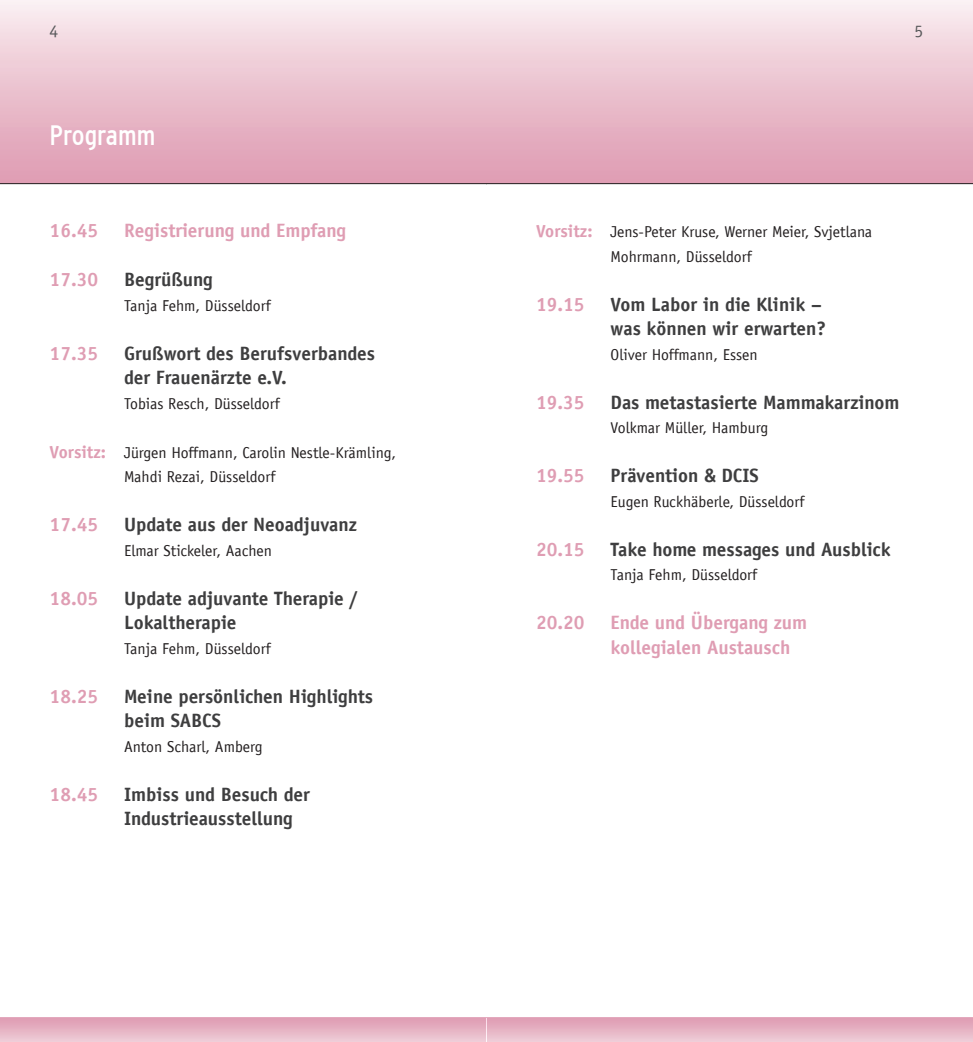
<style>
.page{position:relative;width:973px;height:1042px;background:#fff}
.page>*{position:absolute;margin:0;border:0;box-sizing:border-box;transform-origin:0 0}
.t1{font:condensed 28px "Interstate";color:#fff}
.t2{font:700 19.25px/24.5px "Officina Sans";color:#3e3e3f}
.t3{font:700 19.25px/24.5px "Officina Sans";color:#df9db3}
.t4{font:17.5px "Officina Sans";color:#57585a}
.t5{font:15.75px/24.5px "Officina Sans";color:#231f20}
.s1{font-weight:700;font-size:17.5px;color:#df9db3}
</style>
<div class="page">
<hr style="left:0;top:1017px;width:486px;height:1px;background:#231f20">
<div style="left:0;top:1018px;width:486px;height:24px;background:linear-gradient(to bottom,#de9ab1,#eecbd6)"></div>
<div style="left:0;top:0;width:486px;height:184px;background:linear-gradient(to bottom,#f9edf0,#de99b0)"></div>
<hr style="left:0;top:183px;width:486px;height:1px;background:#231f20">
<hr style="left:486px;top:1017px;width:486px;height:1px;background:#231f20">
<div style="left:486px;top:1018px;width:486px;height:24px;background:linear-gradient(to bottom,#de9ab1,#eecbd6)"></div>
<div style="left:486px;top:0;width:486px;height:184px;background:linear-gradient(to bottom,#f9edf0,#de99b0)"></div>
<hr style="left:486px;top:183px;width:486px;height:1px;background:#231f20">
<p class="t4" style="left:50px;top:21px;width:10px">4</p>
<h1 class="t1" style="left:50px;top:119px;width:107px">Programm</h1>
<p class="t3" style="left:50px;top:218px;width:50px">16.45</p>
<p class="t3" style="left:124px;top:218px;width:223px">Registrierung und Empfang</p>
<p class="t3" style="left:50px;top:267px;width:50px">17.30</p>
<p class="t2" style="left:124px;top:267px;width:90px">Begrüßung</p>
<p class="t5" style="left:124px;top:293px;width:148px">Tanja Fehm, Düsseldorf</p>
<p class="t3" style="left:50px;top:341px;width:50px">17.35</p>
<p class="t2" style="left:124px;top:341px;width:252px">Grußwort des Berufsverbandes der Frauenärzte e.V.</p>
<p class="t5" style="left:124px;top:391px;width:157px">Tobias Resch, Düsseldorf</p>
<p class="t5" style="left:124px;top:440px;width:273px;text-indent:-74px"><span class="s1">Vorsitz:</span> Jürgen Hoffmann, Carolin Nestle -Krämling,<br>Mahdi Rezai, Düsseldorf</p>
<p class="t3" style="left:50px;top:512px;width:50px">17.45</p>
<p class="t2" style="left:124px;top:512px;width:234px">Update aus der Neoadjuvanz</p>
<p class="t5" style="left:124px;top:538px;width:149px">Elmar Stickeler, Aachen</p>
<p class="t3" style="left:50px;top:586px;width:50px">18.05</p>
<p class="t2" style="left:124px;top:586px;width:235px">Update adjuvante Therapie /<br>Lokaltherapie</p>
<p class="t5" style="left:124px;top:636px;width:148px">Tanja Fehm, Düsseldorf</p>
<p class="t3" style="left:50px;top:684px;width:50px">18.25</p>
<p class="t2" style="left:124px;top:684px;width:250px">Meine persönlichen Highlights beim SABCS</p>
<p class="t5" style="left:124px;top:734px;width:140px">Anton Scharl, Amberg</p>
<p class="t3" style="left:50px;top:782px;width:50px">18.45</p>
<p class="t2" style="left:124px;top:782px;width:187px">Imbiss und Besuch der<br>Industrieausstellung</p>
<p class="t4" style="left:914px;top:21px;width:10px">5</p>
<p class="t5" style="left:610px;top:220px;width:263px;text-indent:-74px"><span class="s1">Vorsitz:</span> Jens-Peter Kruse, Werner Meier, Svjetlana<br>Mohrmann, Düsseldorf</p>
<p class="t3" style="left:536px;top:292px;width:50px">19.15</p>
<p class="t2" style="left:610px;top:292px;width:217px">Vom Labor in die Klinik – was können wir erwarten?</p>
<p class="t5" style="left:610px;top:342px;width:149px">Oliver Hoffmann, Essen</p>
<p class="t3" style="left:536px;top:390px;width:50px">19.35</p>
<p class="t2" style="left:610px;top:390px;width:290px">Das metastasierte Mammakarzinom</p>
<p class="t5" style="left:610px;top:416px;width:159px">Volkmar Müller, Hamburg</p>
<p class="t3" style="left:536px;top:463px;width:50px">19.55</p>
<p class="t2" style="left:610px;top:463px;width:149px">Prävention &amp; DCIS</p>
<p class="t5" style="left:610px;top:489px;width:195px">Eugen Ruckhäberle, Düsseldorf</p>
<p class="t3" style="left:536px;top:537px;width:50px">20.15</p>
<p class="t2" style="left:610px;top:537px;width:281px">Take home messages und Ausblick</p>
<p class="t5" style="left:610px;top:563px;width:148px">Tanja Fehm, Düsseldorf</p>
<p class="t3" style="left:536px;top:610px;width:50px">20.20</p>
<p class="t3" style="left:610px;top:610px;width:198px">Ende und Übergang zum kollegialen Austausch</p>
</div>
